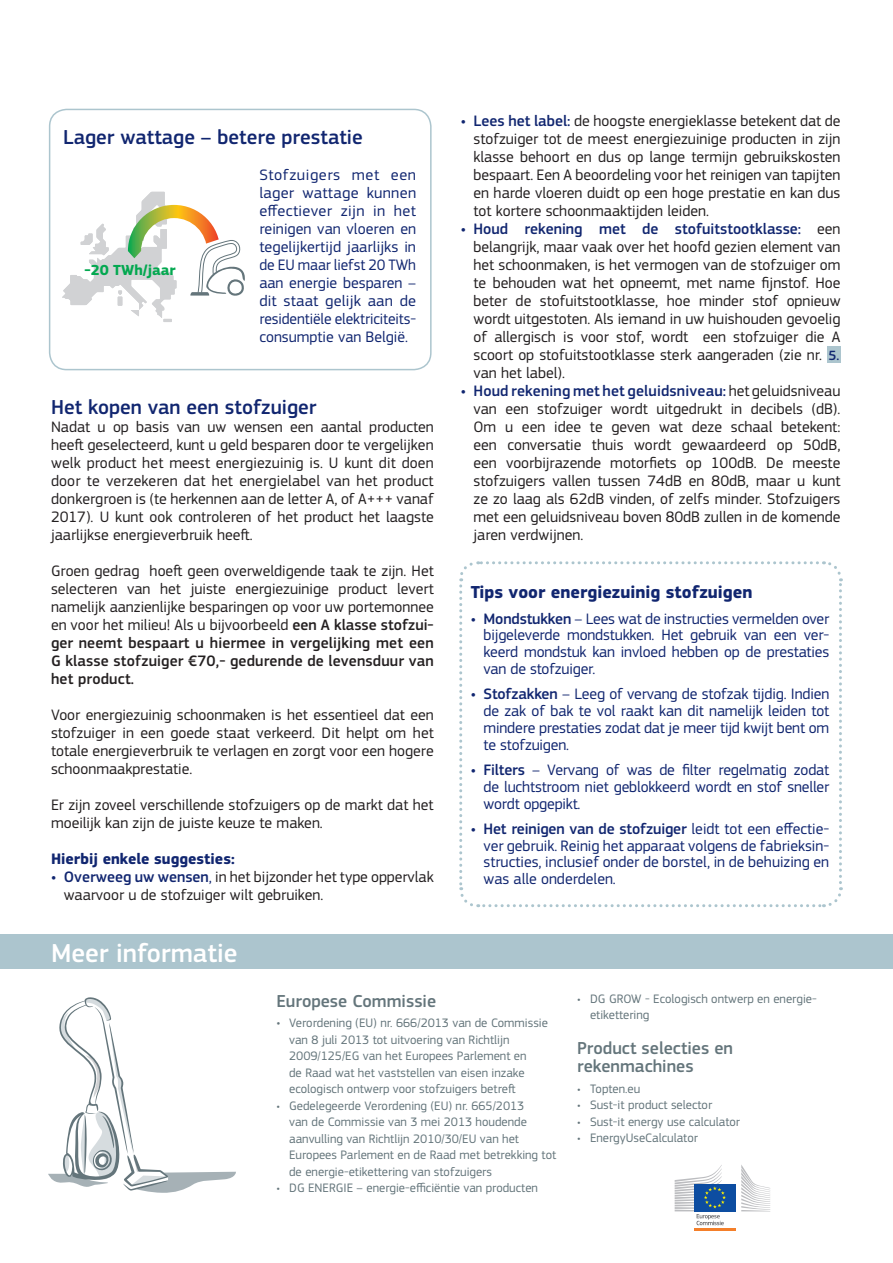
<style>
.page{position:relative;width:893px;height:1263px;background:#fff}
.page>*{position:absolute;margin:0;border:0;box-sizing:border-box;transform-origin:0 0}
.t1{font:500 27px "PF Square Sans Pro";color:#fff}
.t2{font:500 21px "PF Square Sans Pro";color:#112670}
.t3{font:500 18px/18px "PF Square Sans Pro";color:#64757b}
.t4{font:700 18px "PF Square Sans Pro";color:#112670}
.t5{font:15.75px/18px "PF Square Sans Pro";color:#231f20;text-align:justify}
.t6{font:15.75px/16.8px "PF Square Sans Pro";letter-spacing:-.01em;color:#112670;text-align:justify}
.t7{font:700 15.75px "PF Square Sans Pro";color:#112670}
.t8{font:700 15.15px "EC Square Sans Pro";color:#03a850}
.t9{font:500 13.95px "PF Square Sans Pro";color:#112670}
.t10{font:12.75px/16.5px "PF Square Sans Pro";color:#64757b}
.s1{font-weight:500}
.s2{font-weight:500;color:#112670}
.s3{color:#112670}
.s4{font-size:14.25px}
</style>
<div class="page">
<svg style="left:459px;top:561px;width:384px;height:347px"></svg>
<div style="left:0;top:935px;width:893px;height:34px;background:#acc5ce"></div>
<svg style="left:48px;top:997px;width:188px;height:196px"></svg>
<div style="left:827px;top:346px;width:13px;height:17px;background:#acc5ce"></div>
<div style="left:49px;top:109px;width:383px;height:261px;border:2px solid #acc5ce;border-radius:17px"></div>
<svg style="left:62px;top:192px;width:183px;height:130px"></svg>
<div style="left:694px;top:1184px;width:41px;height:27px;background:#0d4da1"></div>
<hr style="left:694px;top:1228px;width:41px;height:3px;background:#f47f2a">
<svg style="left:741px;top:1165px;width:29px;height:46px"></svg>
<svg style="left:675px;top:1165px;width:51px;height:60px"></svg>
<p class="t2" style="left:63px;top:125px;width:301px">Lager wattage – betere prestatie</p>
<p class="t6" style="left:259px;top:166px;width:158px;line-height:18px">Stofzuigers met een lager wattage kunnen effectiever zijn in het reinigen van vloeren en tegelijkertijd jaarlijks in de EU maar liefst 20 TWh aan energie besparen – dit staat gelijk aan de residentiële elektriciteits&shy;consumptie van België.</p>
<p class="t8" style="left:85px;top:261px;width:93px">-20 TWh/jaar</p>
<p class="t2" style="left:51px;top:395px;width:267px">Het kopen van een stofzuiger</p>
<p class="t5" style="left:51px;top:418px;width:384px">Nadat u op basis van uw wensen een aantal producten heeft geselecteerd, kunt u geld besparen door te vergelijken welk product het meest energiezuinig is. U kunt dit doen door te verzekeren dat het energielabel van het product donkergroen is (te herkennen aan de letter A, of A+++ vanaf 2017). U kunt ook controleren of het product het laagste jaarlijkse energieverbruik heeft.</p>
<p class="t5" style="left:51px;top:562px;width:384px">Groen gedrag hoeft geen overweldigende taak te zijn. Het selecteren van het juiste energiezuinige product levert namelijk aanzienlijke besparingen op voor uw portemonnee en voor het milieu! Als u bijvoorbeeld <span class="s1">een A klasse stofzui&shy;ger neemt bespaart u hiermee in vergelijking met een G klasse stofzuiger €70,- gedurende de levensduur van het product.</span></p>
<p class="t5" style="left:51px;top:706px;width:384px">Voor energiezuinig schoonmaken is het essentieel dat een stofzuiger in een goede staat verkeerd. Dit helpt om het totale energieverbruik te verlagen en zorgt voor een hogere schoonmaakprestatie.</p>
<p class="t5" style="left:51px;top:796px;width:384px">Er zijn zoveel verschillende stofzuigers op de markt dat het moeilijk kan zijn de juiste keuze te maken.</p>
<p class="t7" style="left:51px;top:849px;width:185px">Hierbij enkele suggesties:</p>
<p class="t5" style="left:64px;top:868px;width:371px;text-indent:-13px"><span class="s2">• Overweeg uw wensen</span><span class="s3">,</span> in het bijzonder het type oppervlak waarvoor u de stofzuiger wilt gebruiken.</p>
<p class="t1" style="left:51px;top:937px;width:188px">Meer informatie</p>
<p class="t5" style="left:473px;top:112px;width:368px;text-indent:-13px"><span class="s2">• Lees het label:</span> de hoogste energieklasse betekent dat de stofzuiger tot de meest energiezuinige producten in zijn klasse behoort en dus op lange termijn gebruikskosten bespaart. Een A beoordeling voor het reinigen van tapijten en harde vloeren duidt op een hoge prestatie en kan dus tot kortere schoonmaaktijden leiden.</p>
<p class="t5" style="left:473px;top:220px;width:368px;text-indent:-13px"><span class="s2">• Houd rekening met de stofuitstootklasse:</span> een belangrijk, maar vaak over het hoofd gezien element van het schoonmaken, is het vermogen van de stofzuiger om te behouden wat het opneemt, met name fijnstof. Hoe beter de stofuitstootklasse, hoe minder stof opnieuw wordt uitgestoten. Als iemand in uw huishouden gevoelig of allergisch is voor stof, wordt een stofzuiger die A scoort op stofuitstootklasse sterk aangeraden (zie nr.</p>
<p class="t9" style="left:828px;top:347px;width:12px">5.</p>
<p class="t5" style="left:473px;top:364px;width:93px">van het label).</p>
<p class="t5" style="left:473px;top:382px;width:368px;text-indent:-13px"><span class="s2">• Houd rekening met het geluidsniveau:</span> het geluidsniveau van een stofzuiger wordt uitgedrukt in decibels (dB).<br>Om u een idee te geven wat deze schaal betekent: een conversatie thuis wordt gewaardeerd op 50dB, een voorbijrazende motorfiets op 100dB. De meeste stofzuigers vallen tussen 74dB en 80dB, maar u kunt ze zo laag als 62dB vinden, of zelfs minder. Stofzuigers met een geluidsniveau boven 80dB zullen in de komende jaren verdwijnen.</p>
<p class="t4" style="left:471px;top:582px;width:283px">Tips voor energiezuinig stofzuigen</p>
<p class="t6" style="left:483px;top:610px;width:347px;text-indent:-13px"><span class="s1">• Mondstukken</span> – Lees wat de instructies vermelden over bijgeleverde mondstukken. Het gebruik van een ver&shy;keerd mondstuk kan invloed hebben op de prestaties van de stofzuiger.</p>
<p class="t6" style="left:483px;top:686px;width:347px;text-indent:-13px"><span class="s1">• Stofzakken</span> – Leeg of vervang de stofzak tijdig. Indien de zak of bak te vol raakt kan dit namelijk leiden tot mindere prestaties zodat dat je meer tijd kwijt bent om te stofzuigen.</p>
<p class="t6" style="left:483px;top:761px;width:347px;text-indent:-13px"><span class="s1">• Filters</span> – Vervang of was de filter regelmatig zodat de luchtstroom niet geblokkeerd wordt en stof sneller wordt opgepikt.</p>
<p class="t6" style="left:483px;top:820px;width:347px;text-indent:-13px"><span class="s1">• Het reinigen van de stofzuiger</span> leidt tot een effectie&shy;ver gebruik. Reinig het apparaat volgens de fabrieksin&shy;structies, inclusief onder de borstel, in de behuizing en was alle onderdelen.</p>
<p class="t3" style="left:276px;top:992px;width:161px">Europese Commissie</p>
<p class="t10" style="left:289px;top:1015px;width:260px;text-indent:-13px"><span class="s4">•</span> Verordening (EU) nr. 666/2013 van de Commissie van 8 juli 2013 tot uitvoering van Richtlijn 2009/125/EG van het Europees Parlement en<br>de Raad wat het vaststellen van eisen inzake ecologisch ontwerp voor stofzuigers betreft</p>
<p class="t10" style="left:289px;top:1097px;width:269px;text-indent:-13px">• Gedelegeerde Verordening (EU) nr. 665/2013<br>van de Commissie van 3 mei 2013 houdende aanvulling van Richtlijn 2010/30/EU van het Europees Parlement en de Raad met betrekking tot de energie-etikettering van stofzuigers</p>
<p class="t10" style="left:276px;top:1180px;width:263px">• DG ENERGIE – energie-efficiëntie van producten</p>
<p class="t10" style="left:590px;top:990px;width:227px;text-indent:-13px">• DG GROW - Ecologisch ontwerp en energie&shy;etikettering</p>
<p class="t3" style="left:577px;top:1039px;width:157px">Product selecties en rekenmachines</p>
<p class="t10" style="left:577px;top:1080px;width:65px">• Topten.eu</p>
<p class="t10" style="left:577px;top:1097px;width:136px">• Sust-it product selector</p>
<p class="t10" style="left:577px;top:1113px;width:164px">• Sust-it energy use calculator</p>
<p class="t10" style="left:577px;top:1130px;width:122px">• EnergyUseCalculator</p>
</div>
